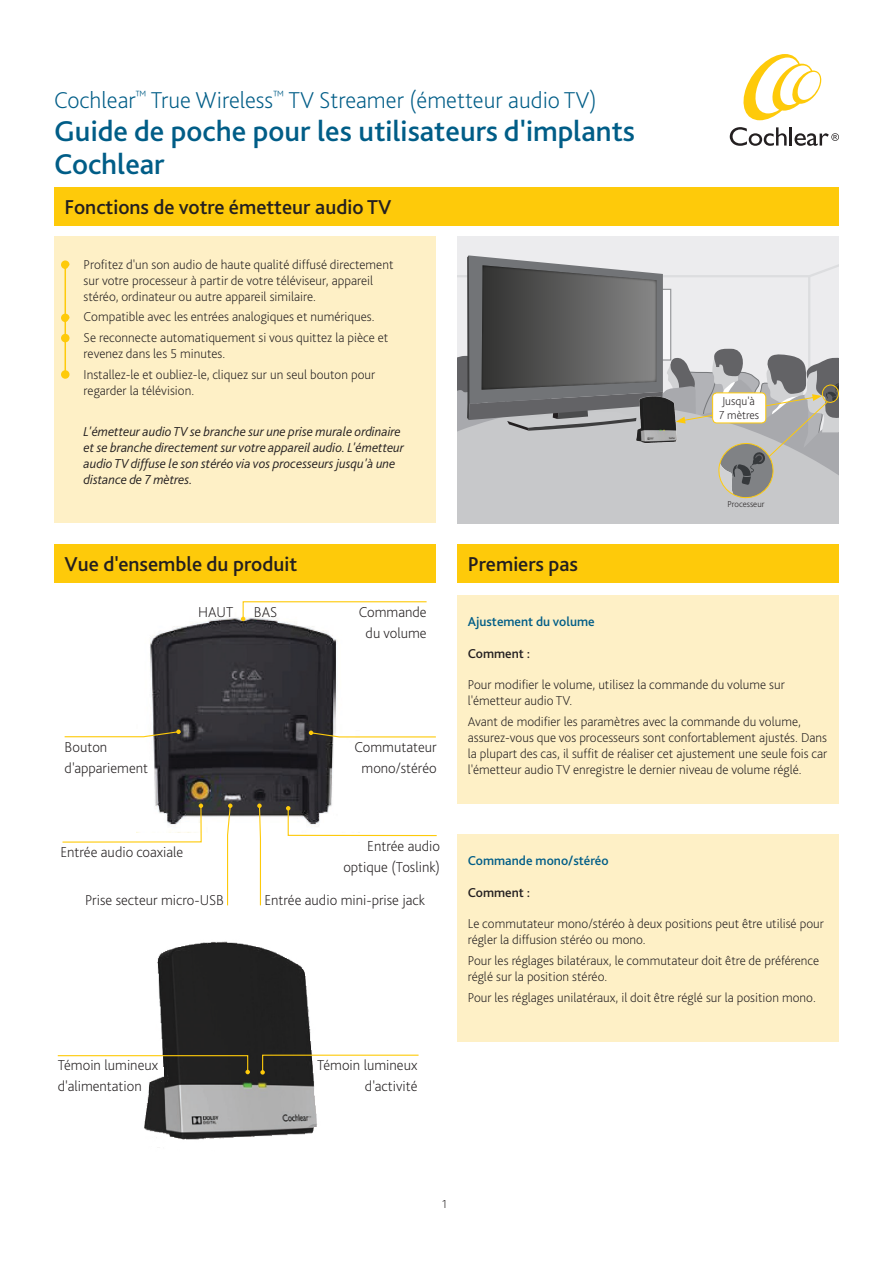
<style>
.page{position:relative;width:893px;height:1263px;background:#fff}
.page>*{position:absolute;margin:0;border:0;box-sizing:border-box;transform-origin:0 0}
.t1{font:500 30px/33px "Bliss Pro";color:#005d87}
.t2{font:200 24px "Bliss Pro";color:#005d87}
.Copy{font:500 21px "Bliss Pro";color:#231f20}
.Heading1{font:500 21px "Bliss Pro";color:#231f20}
.Body_Copy{font:200 15px/21px "Bliss Pro";color:#231f20;text-align:center}
.Body{font:200 13.5px/16.2px "Bliss Pro";color:#231f20}
.t3{font:italic 300 13.5px/16.2px "Bliss Pro";color:#231f20}
.Heading2{font:500 13.5px "Bliss Pro";color:#005d87}
.Heading3{font:500 13.5px "Bliss Pro";color:#231f20}
.Legal_copy{font:200 12px/14.4px "Bliss Pro";color:#231f20}
.t4{font:200 9px "Bliss Pro";color:#231f20}
</style>
<div class="page">
<svg style="left:743px;top:54px;width:79px;height:66px"></svg>
<svg style="left:730px;top:127px;width:109px;height:19px"></svg>
<div style="left:54px;top:188px;width:785px;height:38px;background:#feca0a"></div>
<div style="left:457px;top:505px;width:382px;height:18px;background:#c7c8ca"></div>
<div style="left:54px;top:544px;width:382px;height:39px;background:#feca0a"></div>
<div style="left:457px;top:544px;width:382px;height:39px;background:#feca0a"></div>
<img style="left:150px;top:617px;width:187px;height:200px">
<svg style="left:241px;top:601px;width:186px;height:20px"></svg>
<svg style="left:309px;top:730px;width:127px;height:8px"></svg>
<svg style="left:64px;top:729px;width:117px;height:9px"></svg>
<svg style="left:286px;top:806px;width:151px;height:31px"></svg>
<svg style="left:62px;top:803px;width:141px;height:40px"></svg>
<svg style="left:226px;top:803px;width:7px;height:103px"></svg>
<svg style="left:257px;top:803px;width:5px;height:103px"></svg>
<div style="left:54px;top:237px;width:382px;height:286px;background:#fef0c6"></div>
<hr style="left:65px;top:263px;width:1px;height:111px;background:#feca0a">
<svg style="left:61px;top:260px;width:9px;height:9px"></svg>
<div style="left:61px;top:314px;width:9px;height:8px;background:#feca0a;border-radius:50%"></div>
<img style="left:144px;top:941px;width:173px;height:199px">
<svg style="left:260px;top:1054px;width:159px;height:20px"></svg>
<svg style="left:57px;top:1054px;width:193px;height:20px"></svg>
<div style="left:457px;top:595px;width:382px;height:209px;background:#fef0c6"></div>
<div style="left:61px;top:334px;width:9px;height:8px;background:#feca0a;border-radius:50%"></div>
<div style="left:61px;top:370px;width:9px;height:9px;background:#feca0a;border-radius:50%"></div>
<div style="left:457px;top:835px;width:382px;height:207px;background:#fef0c6"></div>
<svg style="left:457px;top:237px;width:382px;height:268px;background:#adadae"></svg>
<img style="left:632px;top:394px;width:48px;height:52px">
<p class="t2" style="left:54px;top:85px;width:544px">Cochlear<sup>™</sup> True Wireless<sup>™</sup> TV Streamer (émetteur audio TV)</p>
<p class="t1" style="left:54px;top:114px;width:583px">Guide de poche pour les utilisateurs d'implants<br>Cochlear</p>
<p class="Heading1" style="left:65px;top:194px;width:328px">Fonctions de votre émetteur audio TV</p>
<p class="Body" style="left:84px;top:256px;width:311px">Profitez d'un son audio de haute qualité diffusé directement sur votre processeur à partir de votre téléviseur, appareil stéréo, ordinateur ou autre appareil similaire.</p>
<p class="Body" style="left:84px;top:309px;width:292px">Compatible avec les entrées analogiques et numériques.</p>
<p class="Body" style="left:84px;top:329px;width:306px">Se reconnecte automatiquement si vous quittez la pièce et revenez dans les 5 minutes.</p>
<p class="Body" style="left:84px;top:366px;width:293px">Installez-le et oubliez-le, cliquez sur un seul bouton pour regarder la télévision.</p>
<p class="t3" style="left:84px;top:423px;width:322px">L'émetteur audio TV se branche sur une prise murale ordinaire et se branche directement sur votre appareil audio. L'émetteur audio TV diffuse le son stéréo via vos processeurs jusqu'à une distance de 7 mètres.</p>
<p class="Copy" style="left:65px;top:551px;width:234px">Vue d'ensemble du produit</p>
<p class="Copy" style="left:468px;top:551px;width:112px">Premiers pas</p>
<p class="Body_Copy" style="left:359px;top:601px;width:69px">Commande du volume</p>
<p class="Body_Copy" style="left:198px;top:601px;width:37px">HAUT</p>
<p class="Body_Copy" style="left:254px;top:601px;width:25px">BAS</p>
<p class="Heading2" style="left:468px;top:613px;width:129px">Ajustement du volume</p>
<p class="Heading3" style="left:468px;top:645px;width:64px">Comment :</p>
<p class="Legal_copy" style="left:719px;top:393px;width:42px">Jusqu'à<br>7 mètres</p>
<p class="t4" style="left:727px;top:498px;width:38px">Processeur</p>
<p class="Body_Copy" style="left:65px;top:736px;width:85px;text-align:left">Bouton d'appariement</p>
<p class="Body_Copy" style="left:354px;top:736px;width:84px">Commutateur</p>
<p class="Body_Copy" style="left:361px;top:757px;width:77px">mono/stéréo</p>
<p class="Body_Copy" style="left:343px;top:835px;width:98px;text-align:right">Entrée audio optique (Toslink)</p>
<p class="Body_Copy" style="left:60px;top:841px;width:124px">Entrée audio coaxiale</p>
<p class="Body_Copy" style="left:85px;top:889px;width:141px">Prise secteur micro-USB</p>
<p class="Body_Copy" style="left:264px;top:889px;width:162px">Entrée audio mini-prise jack</p>
<p class="Body_Copy" style="left:58px;top:1054px;width:102px">Témoin lumineux</p>
<p class="Body_Copy" style="left:58px;top:1075px;width:86px">d'alimentation</p>
<p class="Body_Copy" style="left:317px;top:1054px;width:102px">Témoin lumineux</p>
<p class="Body_Copy" style="left:365px;top:1075px;width:54px">d'activité</p>
<p class="Body" style="left:468px;top:676px;width:319px">Pour modifier le volume, utilisez la commande du volume sur l'émetteur audio TV.</p>
<p class="Body" style="left:468px;top:713px;width:361px">Avant de modifier les paramètres avec la commande du volume, assurez-vous que vos processeurs sont confortablement ajustés. Dans la plupart des cas, il suffit de réaliser cet ajustement une seule fois car l'émetteur audio TV enregistre le dernier niveau de volume réglé.</p>
<p class="Heading2" style="left:468px;top:852px;width:142px">Commande mono/stéréo</p>
<p class="Heading3" style="left:468px;top:884px;width:64px">Comment :</p>
<p class="Body" style="left:468px;top:915px;width:358px">Le commutateur mono/stéréo à deux positions peut être utilisé pour régler la diffusion stéréo ou mono.</p>
<p class="Body" style="left:468px;top:952px;width:353px">Pour les réglages bilatéraux, le commutateur doit être de préférence réglé sur la position stéréo.</p>
<p class="Body" style="left:468px;top:989px;width:350px">Pour les réglages unilatéraux, il doit être réglé sur la position mono.</p>
<p class="Legal_copy" style="left:442px;top:1197px;width:6px">1</p>
</div>
